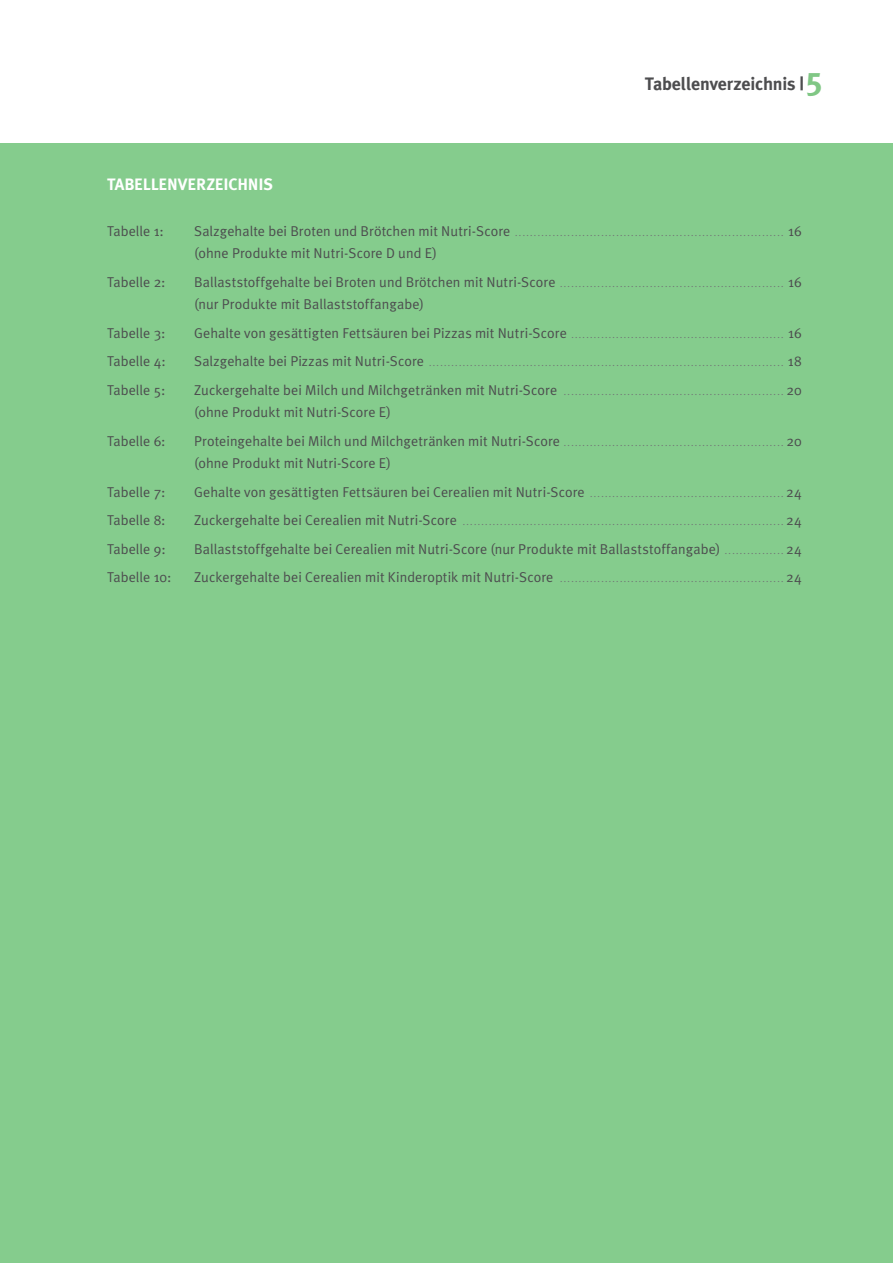
<style>
.page{position:relative;width:893px;height:1263px;background:#fff}
.page>*{position:absolute;margin:0;border:0;box-sizing:border-box;transform-origin:0 0}
.t1{font:700 18px "Meta Plus";letter-spacing:-.015em;color:#4d4d4f}
.t2{font:700 16.5px "Meta Plus";letter-spacing:-.01em;color:#fff}
.t3{font:14.25px "Meta Plus Normal";letter-spacing:.005em;color:#4d4d4f}
.t4{font:9px "Meta Plus Normal";color:#717275}
.s1{font-size:33px;color:#80c785}
.s2{font-size:14.25px;color:#4d4d4f}
.s3{font-size:9px;color:#717275}
</style>
<div class="page">
<div style="left:0;top:143px;width:893px;height:1120px;background:#85cc8d"></div>
<h1 class="t1" style="left:645px;top:74px;width:179px">Tabellenverzeichnis | <span class="s1">5</span></h1>
<h2 class="t2" style="left:107px;top:175px;width:167px">Tabellenverzeichn is</h2>
<h3 class="t3" style="left:107px;top:222px;width:58px">Tabelle 1:</h3>
<p class="t4" style="left:194px;top:227px;width:325px"><span class="s2">Salzgehalte bei Broten und Brötchen mit Nutri-Score</span> .........................................................................</p>
<h3 class="t3" style="left:788px;top:222px;width:15px">16</h3>
<h3 class="t3" style="left:194px;top:245px;width:244px">(ohne Produkte mit Nutri-Score D und E)</h3>
<h3 class="t3" style="left:107px;top:273px;width:60px">Tabelle 2:</h3>
<p class="t4" style="left:194px;top:278px;width:370px"><span class="s2">Ballaststoffgehalte bei Broten und Brötchen mit Nutri-Score</span> .............................................................</p>
<h3 class="t3" style="left:788px;top:273px;width:15px">16</h3>
<h3 class="t3" style="left:194px;top:296px;width:231px">(nur Produkte mit Ballaststoffangabe)</h3>
<h3 class="t3" style="left:107px;top:324px;width:60px">Tabelle 3:</h3>
<p class="t4" style="left:194px;top:329px;width:381px"><span class="s2">Gehalte von gesättigten Fettsäuren bei Pizzas mit Nutri-Score</span> ..........................................................</p>
<h3 class="t3" style="left:788px;top:324px;width:15px">16</h3>
<h3 class="t3" style="left:107px;top:353px;width:60px">Tabelle 4:</h3>
<p class="t4" style="left:194px;top:358px;width:238px"><span class="s2">Salzgehalte bei Pizzas mit Nutri-Score</span> ................................................................................................</p>
<h3 class="t3" style="left:788px;top:353px;width:15px">18</h3>
<h3 class="t3" style="left:107px;top:381px;width:60px">Tabelle 5:</h3>
<p class="t4" style="left:194px;top:386px;width:372px"><span class="s2">Zuckergehalte bei Milch und Milchgetränken mit Nutri-Score</span> ............................................................</p>
<h3 class="t3" style="left:786px;top:381px;width:17px">20</h3>
<h3 class="t3" style="left:194px;top:404px;width:199px">(ohne Produkt mit Nutri-Score E)</h3>
<h3 class="t3" style="left:107px;top:432px;width:60px">Tabelle 6:</h3>
<p class="t4" style="left:194px;top:437px;width:374px"><span class="s2">Proteingehalte bei Milch und Milchgetränken mit Nutri-Score</span> ............................................................</p>
<h3 class="t3" style="left:786px;top:432px;width:17px">20</h3>
<h3 class="t3" style="left:194px;top:455px;width:199px">(ohne Produkt mit Nutri-Score E)</h3>
<h3 class="t3" style="left:107px;top:483px;width:60px">Tabelle 7:</h3>
<h3 class="t3" style="left:194px;top:483px;width:399px">Gehalte von gesättigten Fettsäuren bei Cerealien mit Nutri-Score <span class="s3">.....................................................</span></h3>
<h3 class="t3" style="left:786px;top:483px;width:17px">24</h3>
<h3 class="t3" style="left:107px;top:512px;width:60px">Tabelle 8:</h3>
<p class="t4" style="left:194px;top:517px;width:271px"><span class="s2">Zuckergehalte bei Cerealien mit Nutri-Score</span> .......................................................................................</p>
<h3 class="t3" style="left:786px;top:512px;width:17px">24</h3>
<h3 class="t3" style="left:107px;top:540px;width:60px">Tabelle 9:</h3>
<h3 class="t3" style="left:194px;top:540px;width:534px">Ballaststoffgehalte bei Cerealien mit Nutri-Score (nur Produkte mit Ballaststoffangabe) <span class="s3">.................</span></h3>
<h3 class="t3" style="left:786px;top:540px;width:17px">24</h3>
<h3 class="t3" style="left:107px;top:569px;width:66px">Tabelle 10:</h3>
<p class="t4" style="left:194px;top:574px;width:368px"><span class="s2">Zuckergehalte bei Cerealien mit Kinderoptik mit Nutri-Score</span> .............................................................</p>
<h3 class="t3" style="left:786px;top:569px;width:17px">24</h3>
</div>
